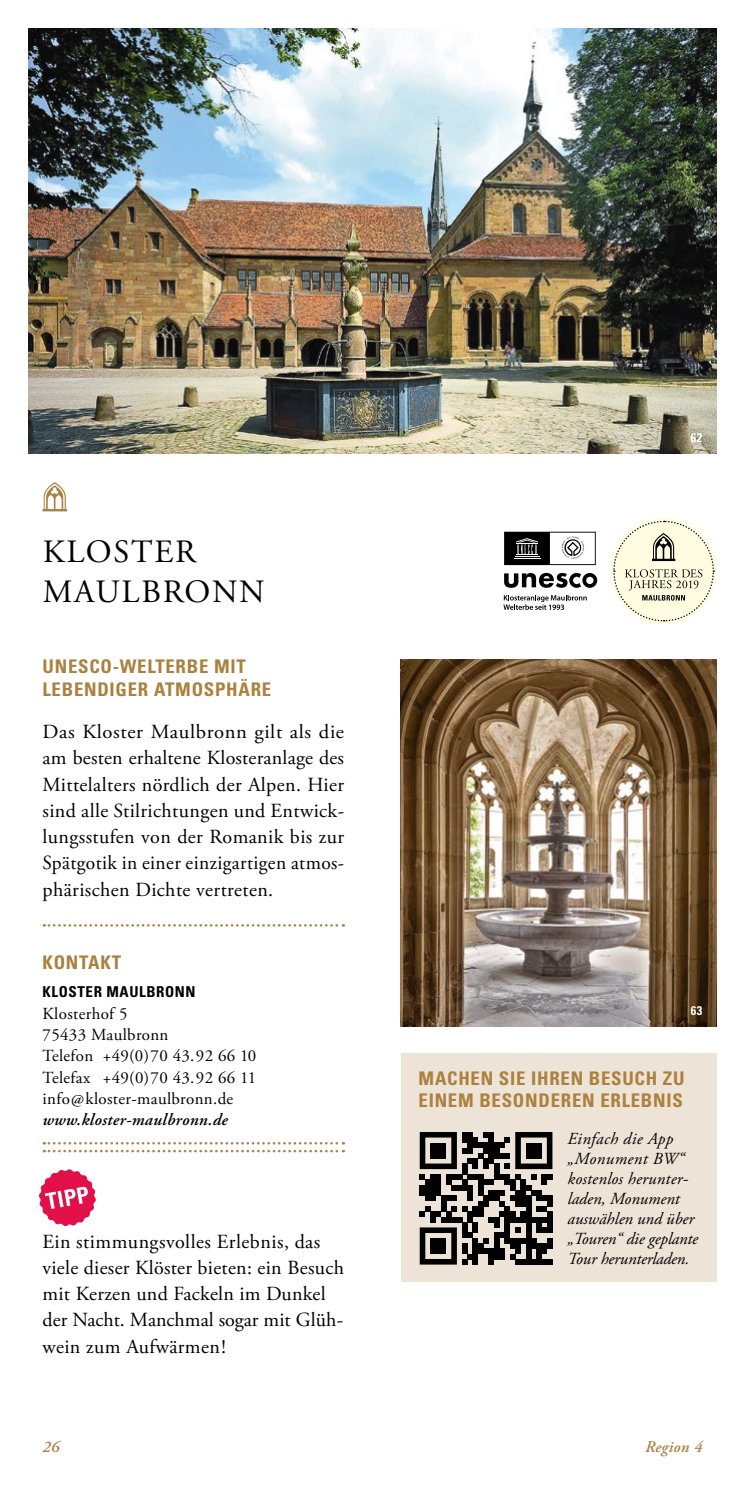
<style>
.page{position:relative;width:745px;height:1489px;background:#fff}
.page>*{position:absolute;margin:0;border:0;box-sizing:border-box;transform-origin:0 0}
.t1{font:32.5px/40px "Adobe Garamond Pro";letter-spacing:.055em;color:#000}
.t2{font:20px/26.2px "Adobe Garamond Pro";letter-spacing:.015em;color:#000;text-align:justify}
.t3{font:700 condensed 18.75px/22.5px "Univers LT Std";letter-spacing:.04em;color:#ab813f}
.t4{font:italic 17px/20px "Adobe Garamond Pro";color:#000}
.t5{font:17px/21.2px "Adobe Garamond Pro";letter-spacing:.02em;color:#000}
.t6{font:italic 600 17px "Adobe Garamond Pro";letter-spacing:.02em;color:#000}
.t7{font:italic 600 16.25px "Adobe Garamond Pro";letter-spacing:.02em;color:#ab813f}
.t8{font:700 condensed 15px "Univers LT Std";letter-spacing:.04em;color:#000}
.t9{font:700 condensed 12.5px "Univers LT Std";color:#fff}
</style>
<div class="page">
<img style="left:400px;top:659px;width:316px;height:367px">
<img style="left:28px;top:28px;width:688px;height:426px">
<svg style="left:44px;top:924px;width:299px;height:2px"></svg>
<svg style="left:44px;top:1142px;width:299px;height:10px"></svg>
<svg style="left:43px;top:482px;width:24px;height:29px"></svg>
<svg style="left:612px;top:520px;width:102px;height:102px"></svg>
<svg style="left:503px;top:595px;width:83px;height:15px"></svg>
<svg style="left:504px;top:573px;width:93px;height:14px"></svg>
<svg style="left:504px;top:531px;width:91px;height:34px"></svg>
<svg style="left:39px;top:1169px;width:57px;height:56px"></svg>
<div style="left:400px;top:1053px;width:316px;height:229px;background:#ede3d6"></div>
<svg style="left:419px;top:1132px;width:133px;height:132px"></svg>
<div style="left:430px;top:1142px;width:16px;height:16px;background:#000"></div>
<div style="left:525px;top:1142px;width:16px;height:16px;background:#000"></div>
<div style="left:430px;top:1237px;width:16px;height:16px;background:#000"></div>
<h1 class="t1" style="left:43px;top:533px;width:223px">KLOSTER<br>MAULBRONN</h1>
<p class="t3" style="left:43px;top:655px;width:230px">UNESCO-WELTERBE MIT<br>LEBENDIGER ATMOSPHÄRE</p>
<p class="t2" style="left:43px;top:719px;width:303px">Das Kloster Maulbronn gilt als die am besten erhaltene Klosteranlage des Mittelalters nördlich der Alpen. Hier sind alle Stilrichtungen und Entwick&shy;lungsstufen von der Romanik bis zur Spätgotik in einer einzigartigen atmos&shy;phärischen Dichte vertreten.</p>
<p class="t3" style="left:43px;top:951px;width:80px">KONTAKT</p>
<p class="t8" style="left:43px;top:982px;width:154px">KLOSTER MAULBRONN</p>
<p class="t5" style="left:43px;top:1003px;width:215px">Klosterhof 5<br>75433 Maulbronn<br>Telefon +49(0)70 43.92 66 10<br>Telefax +49(0)70 43.92 66 11 info@kloster-maulbronn.de</p>
<p class="t6" style="left:43px;top:1109px;width:187px">www.kloster-maulbronn.de</p>
<p class="t2" style="left:43px;top:1228px;width:303px;text-align:left">Ein stimmungsvolles Erlebnis, das viele dieser Klöster bieten: ein Besuch mit Kerzen und Fackeln im Dunkel der Nacht. Manchmal sogar mit Glüh&shy;wein zum Aufwärmen!</p>
<p class="t9" style="left:690px;top:430px;width:13px">62</p>
<p class="t9" style="left:690px;top:1003px;width:13px">63</p>
<p class="t3" style="left:418px;top:1066px;width:267px">MACHEN SIE IHREN BESUCH ZU<br>EINEM BESONDEREN ERLEBNIS</p>
<p class="t4" style="left:567px;top:1129px;width:132px">Einfach die App „Monument BW“ kostenlos herunter&shy;laden, Monument auswählen und über „Touren“ die geplante<br>Tour herunterladen.</p>
<p class="t7" style="left:43px;top:1436px;width:18px">26</p>
<p class="t7" style="left:644px;top:1436px;width:59px">Region 4</p>
</div>
